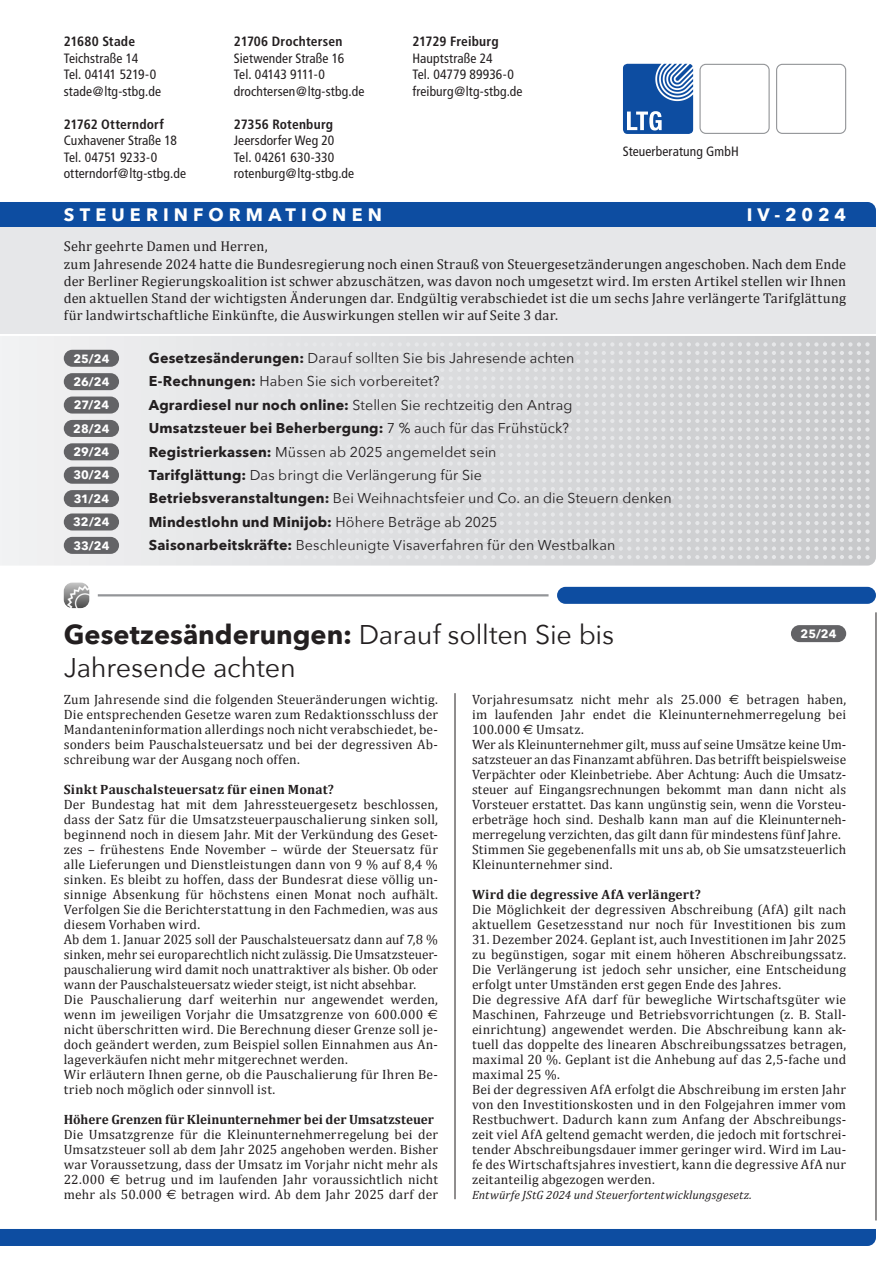
<style>
.page{position:relative;width:893px;height:1263px;background:#fff}
.page>*{position:absolute;margin:0;border:0;box-sizing:border-box;transform-origin:0 0}
.t1{font:700 27px "Avenir Next";color:#231f20}
.t2{font:27px "Avenir Next";letter-spacing:-.01em;color:#231f20}
.t3{font:700 18px "Avenir Next";letter-spacing:.285em;color:#fff}
.t4{font:14.25px/23.4px "Avenir Next";letter-spacing:.005em;color:#231f20}
.t5{font:14.25px/17.2px "Cambria";letter-spacing:.01em;color:#231f20}
.t6{font:13.5px/15px "Cambria";letter-spacing:.015em;color:#231f20}
.t7{font:condensed 13.5px "Frutiger";letter-spacing:.01em;color:#231f20}
.t8{font:700 13.5px "Cambria";letter-spacing:.01em;color:#231f20}
.t9{font:700 condensed 13.5px "Frutiger";letter-spacing:.01em;color:#231f20}
.t10{font:condensed 13.5px "Frutiger";letter-spacing:-.02em;color:#231f20}
.t11{font:700 12px/23.4px "Avenir Next";letter-spacing:.01em;color:#fff;text-align:justify}
.t12{font:italic 12px "Cambria";letter-spacing:.01em;color:#231f20}
.s1{font-weight:700}
.s2{font-weight:400}
.s3{font-family:"Euro Sans"}
</style>
<div class="page">
<svg style="left:0;top:336px;width:876px;height:230px"></svg>
<svg style="left:210px;top:342px;width:660px;height:217px;background:#d9dadc"></svg>
<div style="left:0;top:1229px;width:876px;height:17px;background:#0d4da1"></div>
<hr style="left:455px;top:693px;width:1px;height:506px;background:#231f20">
<img style="left:64px;top:583px;width:25px;height:25px">
<hr style="left:98px;top:594px;width:451px;height:2px;background:#939598">
<div style="left:557px;top:587px;width:319px;height:17px;background:#0d4da1;border-radius:9px"></div>
<div style="left:0;top:202px;width:876px;height:25px;background:#0d4da1"></div>
<div style="left:0;top:227px;width:876px;height:107px;background:#e6e7e9"></div>
<hr style="left:876px;top:612px;width:1px;height:608px;background:#231f20">
<div style="left:791px;top:625px;width:55px;height:17px;background:#636366;border-radius:9px"></div>
<div style="left:64px;top:350px;width:55px;height:17px;background:#636366;border-radius:9px"></div>
<div style="left:64px;top:373px;width:55px;height:17px;background:#636366;border-radius:9px"></div>
<div style="left:64px;top:396px;width:55px;height:18px;background:#636366;border-radius:9px"></div>
<div style="left:64px;top:420px;width:55px;height:17px;background:#636366;border-radius:9px"></div>
<div style="left:64px;top:443px;width:55px;height:17px;background:#636366;border-radius:9px"></div>
<div style="left:64px;top:467px;width:55px;height:17px;background:#636366;border-radius:9px"></div>
<div style="left:64px;top:490px;width:55px;height:17px;background:#636366;border-radius:9px"></div>
<div style="left:64px;top:513px;width:55px;height:17px;background:#636366;border-radius:9px"></div>
<div style="left:64px;top:537px;width:55px;height:17px;background:#636366;border-radius:9px"></div>
<div style="left:776px;top:64px;width:70px;height:70px;border:1px solid #939598;border-radius:6px"></div>
<div style="left:699px;top:64px;width:71px;height:70px;border:1px solid #939598;border-radius:6px"></div>
<svg style="left:623px;top:64px;width:70px;height:70px;background:#3c70b3"></svg>
<p class="t9" style="left:64px;top:34px;width:73px">21680 Stade</p>
<p class="t9" style="left:234px;top:34px;width:110px">21706 Drochtersen</p>
<p class="t9" style="left:412px;top:34px;width:88px">21729 Freiburg</p>
<p class="t7" style="left:64px;top:50px;width:76px">Teichstraße 14</p>
<p class="t7" style="left:234px;top:50px;width:112px">Sietwender Straße 16</p>
<p class="t7" style="left:412px;top:50px;width:82px">Hauptstraße 24</p>
<p class="t10" style="left:64px;top:67px;width:94px">Tel. 04141 5219-0</p>
<p class="t10" style="left:234px;top:67px;width:93px">Tel. 04143 9111-0</p>
<p class="t7" style="left:412px;top:67px;width:103px">Tel. 04779 89936-0</p>
<p class="t7" style="left:64px;top:83px;width:99px">stade@ltg-stbg.de</p>
<p class="t7" style="left:234px;top:83px;width:132px">drochtersen@ltg-stbg.de</p>
<p class="t7" style="left:412px;top:83px;width:112px">freiburg@ltg-stbg.de</p>
<p class="t9" style="left:64px;top:116px;width:102px">21762 Otterndorf</p>
<p class="t9" style="left:234px;top:116px;width:101px">27356 Rotenburg</p>
<p class="t7" style="left:64px;top:133px;width:115px">Cuxhavener Straße 18</p>
<p class="t7" style="left:234px;top:133px;width:102px">Jeersdorfer Weg 20</p>
<p class="t7" style="left:64px;top:149px;width:95px">Tel. 04751 9233-0</p>
<p class="t7" style="left:234px;top:149px;width:102px">Tel. 04261 630-330</p>
<p class="t7" style="left:64px;top:166px;width:124px">otterndorf@ltg-stbg.de</p>
<p class="t7" style="left:234px;top:166px;width:122px">rotenburg@ltg-stbg.de</p>
<p class="t7" style="left:623px;top:143px;width:117px">Steuerberatung GmbH</p>
<h2 class="t3" style="left:64px;top:199px;width:320px">STEUERINFORMATIONEN</h2>
<h2 class="t3" style="left:747px;top:199px;width:101px">IV-2024</h2>
<p class="t5" style="left:64px;top:238px;width:784px">Sehr geehrte Damen und Herren,<br>zum Jahresende 2024 hatte die Bundesregierung noch einen Strauß von Steuergesetzänderungen angeschoben. Nach dem Ende der Berliner Regierungskoalition ist schwer abzuschätzen, was davon noch umgesetzt wird. Im ersten Artikel stellen wir Ihnen den aktuellen Stand der wichtigsten Änderungen dar. Endgültig verabschiedet ist die um sechs Jahre verlängerte Tarifglättung für landwirtschaftliche Einkünfte, die Auswirkungen stellen wir auf Seite 3 dar.</p>
<p class="t11" style="left:73px;top:346px;width:38px">25/24<br>26/24<br>27/24<br>28/24<br>29/24<br>30/24<br>31/24<br>32/24<br>33/24</p>
<p class="t4" style="left:149px;top:346px;width:524px"><span class="s1">Gesetzesänderungen:</span> Darauf sollten Sie bis Jahresende achten <span class="s1">E-Rechnungen:</span> Haben Sie sich vorbereitet?<br><span class="s1">Agrardiesel nur noch online:</span> Stellen Sie rechtzeitig den Antrag <span class="s1">Umsatzsteuer bei Beherbergung:</span> 7 % auch für das Frühstück?<br><span class="s1">Registrierkassen:</span> Müssen ab 2025 angemeldet sein<br><span class="s1">Tarifglättung:</span> Das bringt die Verlängerung für Sie<br><span class="s1">Betriebsveranstaltungen:</span> Bei Weihnachtsfeier und Co. an die Steuern denken <span class="s1">Mindestlohn und Minijob:</span> Höhere Beträge ab 2025<br><span class="s1">Saisonarbeitskräfte:</span> Beschleunigte Visaverfahren für den Westbalkan</p>
<h1 class="t1" style="left:64px;top:611px;width:552px">Gesetzesänderungen: <span class="s2">Darauf sollten Sie bis</span></h1>
<p class="t11" style="left:800px;top:622px;width:38px">25/24</p>
<h1 class="t2" style="left:64px;top:644px;width:233px">Jahresende achten</h1>
<p class="t6" style="left:64px;top:692px;width:376px;text-align:justify">Zum Jahresende sind die folgenden Steueränderungen wichtig.<br>Die entsprechenden Gesetze waren zum Redaktionsschluss der Mandanteninformation allerdings noch nicht verabschiedet, be&shy;sonders beim Pauschalsteuersatz und bei der degressiven Ab&shy;schreibung war der Ausgang noch offen.</p>
<p class="t8" style="left:64px;top:779px;width:272px">Sinkt Pauschalsteuersatz für einen Monat?</p>
<p class="t6" style="left:64px;top:797px;width:376px">Der Bundestag hat mit dem Jahressteuergesetz beschlossen, dass der Satz für die Umsatzsteuerpauschalierung sinken soll, beginnend noch in diesem Jahr. Mit der Verkündung des Geset&shy;zes – frühestens Ende November – würde der Steuersatz für alle Lieferungen und Dienstleistungen dann von 9 % auf 8,4 % sinken. Es bleibt zu hoffen, dass der Bundesrat diese völlig un&shy;sinnige Absenkung für höchstens einen Monat noch aufhält.<br>Verfolgen Sie die Berichterstattung in den Fachmedien, was aus diesem Vorhaben wird.<br>Ab dem 1. Januar 2025 soll der Pauschalsteuersatz dann auf 7,8 % sinken, mehr sei europarechtlich nicht zulässig. Die Umsatzsteuer&shy;pauschalierung wird damit noch unattraktiver als bisher. Ob oder wann der Pauschalsteuersatz wieder steigt, ist nicht absehbar.<br>Die Pauschalierung darf weiterhin nur angewendet werden, wenn im jeweiligen Vorjahr die Umsatzgrenze von 600.000 <span class="s3">E </span>nicht überschritten wird. Die Berechnung dieser Grenze soll je&shy;doch geändert werden, zum Beispiel sollen Einnahmen aus An&shy;lageverkäufen nicht mehr mitgerechnet werden.<br>Wir erläutern Ihnen gerne, ob die Pauschalierung für Ihren Be&shy;trieb noch möglich oder sinnvoll ist.</p>
<p class="t8" style="left:64px;top:1109px;width:372px">Höhere Grenzen für Kleinunternehmer bei der Umsatzsteuer</p>
<p class="t6" style="left:64px;top:1127px;width:376px;text-align:justify">Die Umsatzgrenze für die Kleinunternehmerregelung bei der Umsatzsteuer soll ab dem Jahr 2025 angehoben werden. Bisher war Voraussetzung, dass der Umsatz im Vorjahr nicht mehr als 22.000 <span class="s3">E</span> betrug und im laufenden Jahr voraussichtlich nicht mehr als 50.000 <span class="s3">E</span> betragen wird. Ab dem Jahr 2025 darf der</p>
<p class="t6" style="left:472px;top:692px;width:376px">Vorjahresumsatz nicht mehr als 25.000 <span class="s3">E</span> betragen haben, im laufenden Jahr endet die Kleinunternehmerregelung bei 100.000 <span class="s3">E</span> Umsatz.<br>Wer als Kleinunternehmer gilt, muss auf seine Umsätze keine Um&shy;satzsteuer an das Finanzamt abführen. Das betrifft beispielsweise Verpächter oder Kleinbetriebe. Aber Achtung: Auch die Umsatz&shy;steuer auf Eingangsrechnungen bekommt man dann nicht als Vorsteuer erstattet. Das kann ungünstig sein, wenn die Vorsteu&shy;erbeträge hoch sind. Deshalb kann man auf die Kleinunterneh&shy;merregelung verzichten, das gilt dann für mindestens fünf Jahre.<br>Stimmen Sie gegebenenfalls mit uns ab, ob Sie umsatzsteuerlich Kleinunternehmer sind.</p>
<p class="t8" style="left:472px;top:884px;width:230px">Wird die degressive AfA verlängert?</p>
<p class="t6" style="left:472px;top:902px;width:376px">Die Möglichkeit der degressiven Abschreibung (AfA) gilt nach aktuellem Gesetzesstand nur noch für Investitionen bis zum</p>
<p class="t6" style="left:472px;top:932px;width:376px">31. Dezember 2024. Geplant ist, auch Investitionen im Jahr 2025 zu begünstigen, sogar mit einem höheren Abschreibungssatz.<br>Die Verlängerung ist jedoch sehr unsicher, eine Entscheidung erfolgt unter Umständen erst gegen Ende des Jahres.<br>Die degressive AfA darf für bewegliche Wirtschaftsgüter wie Maschinen, Fahrzeuge und Betriebsvorrichtungen (z. B. Stall&shy;einrichtung) angewendet werden. Die Abschreibung kann ak&shy;tuell das doppelte des linearen Abschreibungssatzes betragen, maximal 20 %. Geplant ist die Anhebung auf das 2,5-fache und maximal 25 %.<br>Bei der degressiven AfA erfolgt die Abschreibung im ersten Jahr von den Investitionskosten und in den Folgejahren immer vom Restbuchwert. Dadurch kann zum Anfang der Abschreibungs&shy;zeit viel AfA geltend gemacht werden, die jedoch mit fortschrei&shy;tender Abschreibungsdauer immer geringer wird. Wird im Lau&shy;fe des Wirtschaftsjahres investiert, kann die degressive AfA nur zeitanteilig abgezogen werden.</p>
<p class="t12" style="left:472px;top:1186px;width:281px">Entwürfe JStG 2024 und Steuerfortentwicklungsgesetz.</p>
</div>
